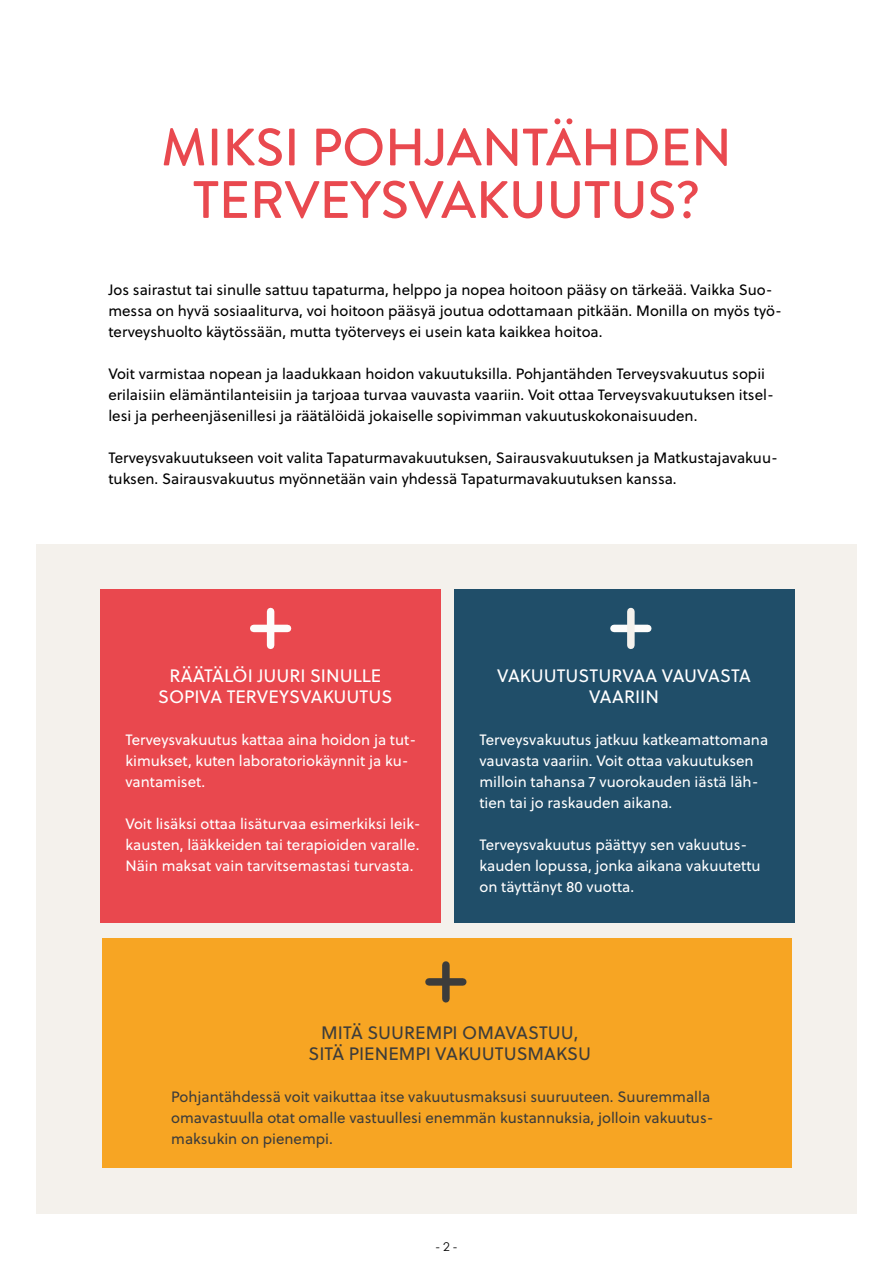
<style>
.page{position:relative;width:893px;height:1263px;background:#fff}
.page>*{position:absolute;margin:0;border:0;box-sizing:border-box;transform-origin:0 0}
.H2_sisäsivut{font:500 52.5px/52.5px "Brandon Grotesque";color:#e9494f;text-align:center}
.H3_Laatikko_otsikko{font:18px/21px "Soleil";color:#fff;text-align:center}
.H3_Laatikko_otsikko-2{font:18px "Soleil";color:#3c3c3b}
.Paragraph4_leipis{font:15px/21px "Soleil";color:#000}
.Paragraph4_leipis_laatikko{font:15px/21px "Soleil";color:#fff}
.Paragraph4_leipis_laatikko-2{font:15px/21px "Soleil";color:#3c3c3b}
.t1{font:12px "Century Gothic";color:#000}
</style>
<div class="page">
<div style="left:36px;top:544px;width:821px;height:670px;background:#f4f1ec"></div>
<div style="left:454px;top:589px;width:340px;height:333px;background:#204e69"></div>
<div style="left:100px;top:589px;width:340px;height:333px;background:#e9484e"></div>
<div style="left:254px;top:625px;width:34px;height:7px;background:#fdfcfb"></div>
<div style="left:267px;top:611px;width:7px;height:34px;background:#fdfcfb"></div>
<div style="left:614px;top:625px;width:34px;height:7px;background:#fdfcfb"></div>
<div style="left:627px;top:611px;width:8px;height:34px;background:#f4f1ec"></div>
<div style="left:102px;top:939px;width:689px;height:229px;background:#f7a523"></div>
<div style="left:429px;top:978px;width:34px;height:8px;background:#3c3c3b"></div>
<div style="left:442px;top:965px;width:8px;height:34px;background:#3c3c3b"></div>
<h2 class="H2_sisäsivut" style="left:161px;top:122px;width:572px">MIKSI POHJANTÄHDEN<br>TERVEYSVAKUUTUS?</h2>
<p class="Paragraph4_leipis" style="left:108px;top:279px;width:675px">Jos sairastut tai sinulle sattuu tapaturma, helppo ja nopea hoitoon pääsy on tärkeää. Vaikka Suo&shy;messa on hyvä sosiaaliturva, voi hoitoon pääsyä joutua odottamaan pitkään. Monilla on myös työ&shy;terveyshuolto käytössään, mutta työterveys ei usein kata kaikkea hoitoa.</p>
<p class="Paragraph4_leipis" style="left:108px;top:363px;width:667px">Voit varmistaa nopean ja laadukkaan hoidon vakuutuksilla. Pohjantähden Terveysvakuutus sopii erilaisiin elämäntilanteisiin ja tarjoaa turvaa vauvasta vaariin. Voit ottaa Terveysvakuutuksen itsel&shy;lesi ja perheenjäsenillesi ja räätälöidä jokaiselle sopivimman vakuutuskokonaisuuden.</p>
<p class="Paragraph4_leipis" style="left:108px;top:447px;width:671px">Terveysvakuutukseen voit valita Tapaturmavakuutuksen, Sairausvakuutuksen ja Matkustajavakuu&shy;tuksen. Sairausvakuutus myönnetään vain yhdessä Tapaturmavakuutuksen kanssa.</p>
<h3 class="H3_Laatikko_otsikko" style="left:158px;top:665px;width:235px">RÄÄTÄLÖI JUURI SINULLE<br>SOPIVA TERVEYSVAKUUTUS</h3>
<p class="Paragraph4_leipis_laatikko" style="left:125px;top:729px;width:292px">Terveysvakuutus kattaa aina hoidon ja tut&shy;kimukset, kuten laboratoriokäynnit ja ku&shy;vantamiset.</p>
<p class="Paragraph4_leipis_laatikko" style="left:125px;top:813px;width:297px;text-align:justify">Voit lisäksi ottaa lisäturvaa esimerkiksi leik&shy;kausten, lääkkeiden tai terapioiden varalle.<br>Näin maksat vain tarvitsemastasi turvasta.</p>
<h3 class="H3_Laatikko_otsikko" style="left:497px;top:665px;width:255px">VAKUUTUSTURVAA VAUVASTA<br>VAARIIN</h3>
<p class="Paragraph4_leipis_laatikko" style="left:479px;top:729px;width:290px">Terveysvakuutus jatkuu katkeamattomana vauvasta vaariin. Voit ottaa vakuutuksen milloin tahansa 7 vuorokauden iästä läh&shy;tien tai jo raskauden aikana.</p>
<p class="Paragraph4_leipis_laatikko" style="left:479px;top:834px;width:283px">Terveysvakuutus päättyy sen vakuutus&shy;kauden lopussa, jonka aikana vakuutettu on täyttänyt 80 vuotta.</p>
<h3 class="H3_Laatikko_otsikko-2" style="left:321px;top:1019px;width:259px">MITÄ SUUREMPI OMAVASTUU,</h3>
<h3 class="H3_Laatikko_otsikko-2" style="left:309px;top:1040px;width:284px">SITÄ PIENEMPI VAKUUTUSMAKSU</h3>
<p class="Paragraph4_leipis_laatikko-2" style="left:171px;top:1085px;width:544px">Pohjantähdessä voit vaikuttaa itse vakuutusmaksusi suuruuteen. Suuremmalla omavastuulla otat omalle vastuullesi enemmän kustannuksia, jolloin vakuutus&shy;maksukin on pienempi.</p>
<p class="t1" style="left:436px;top:1238px;width:23px">- 2 -</p>
</div>
